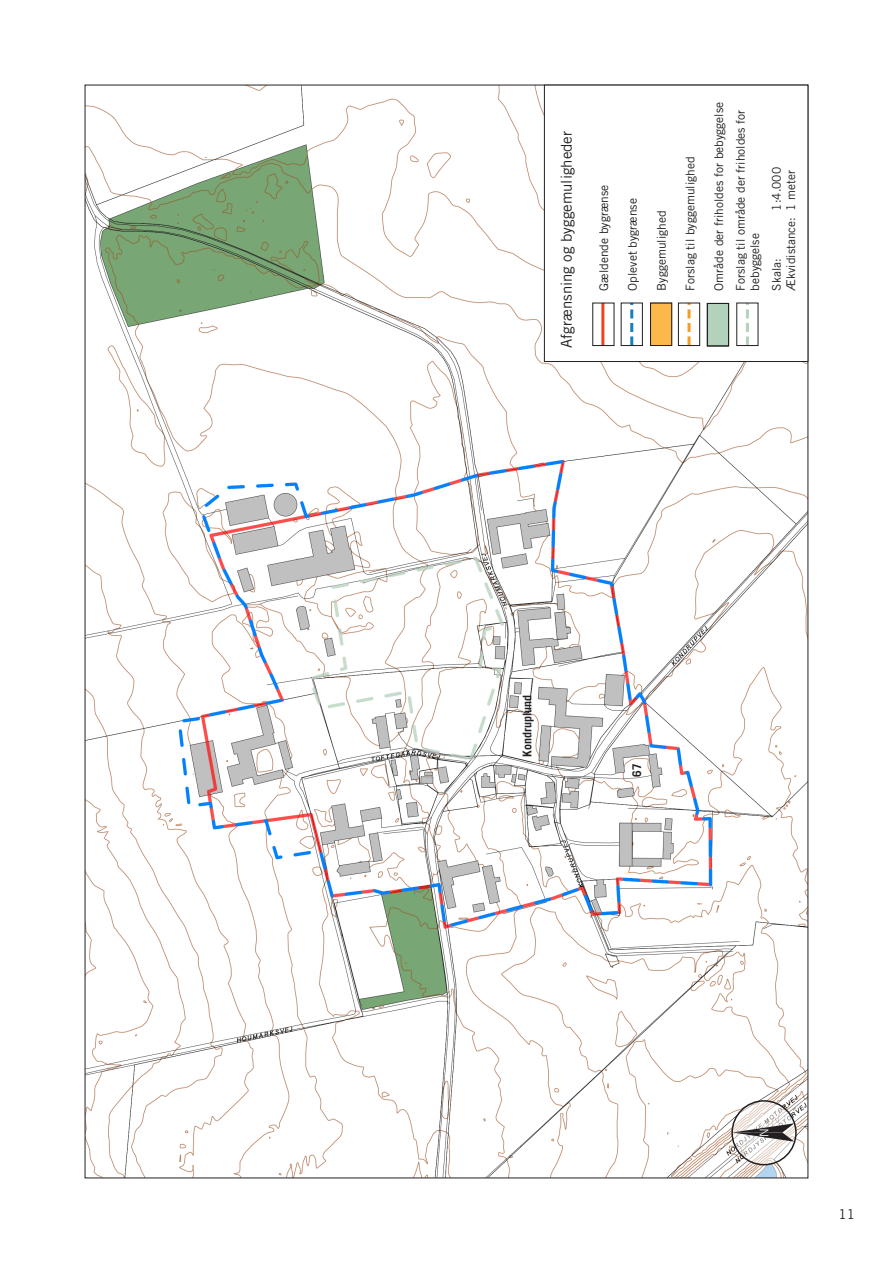
<style>
.page{position:relative;width:893px;height:1263px;background:#fff}
.page>*{position:absolute;margin:0;border:0;box-sizing:border-box;transform-origin:0 0}
.t1{font:15px "Trade Gothic LT Std";color:#231f20}
.t2{font:13.5px "Trade Gothic LT Std";color:#231f20}
.t3{font:12px/21.6px "Trade Gothic LT Std";color:#231f20}
.t4{font:12px "Trade Gothic LT Std";color:#211e1e}
.Kort_8{font:700 12px "Trade Gothic LT Std";color:#231f20}
.t5{font:300 12px "Trade Gothic LT Std";color:#fff}
</style>
<div class="page">
<img style="left:87px;top:87px;width:719px;height:1089px">
<svg style="left:732px;top:1101px;width:64px;height:64px"></svg>
<div style="left:731px;top:1100px;width:66px;height:65px;border:2px solid #231f20;border-radius:50%"></div>
<svg style="left:732px;top:1123px;width:62px;height:19px"></svg>
<div style="left:544px;top:85px;width:264px;height:276px;background:#fff"></div>
<div style="left:544px;top:85px;width:264px;height:277px;border:1px solid #231f20"></div>
<svg style="left:746px;top:309px;width:3px;height:35px"></svg>
<svg style="left:687px;top:309px;width:3px;height:35px"></svg>
<svg style="left:630px;top:309px;width:3px;height:35px"></svg>
<hr style="left:601px;top:303px;width:3px;height:42px;background:#ef4222">
<div style="left:707px;top:303px;width:22px;height:43px;background:#b3d2bb"></div>
<div style="left:678px;top:303px;width:22px;height:43px;border:1px solid #231f20"></div>
<div style="left:650px;top:303px;width:22px;height:42px;background:#fcb84a"></div>
<div style="left:707px;top:303px;width:22px;height:43px;border:1px solid #231f20"></div>
<div style="left:650px;top:303px;width:22px;height:43px;border:1px solid #231f20"></div>
<p class="t1" style="left:557px;top:348px;width:218px;rotate:-90deg">Afgrænsning og byggemuligheder</p>
<p class="t4" style="left:596px;top:291px;width:107px;rotate:-90deg">Gældende bygrænse</p>
<p class="t3" style="left:622px;top:291px;width:94px;rotate:-90deg">Oplevet bygrænse</p>
<p class="t3" style="left:650px;top:291px;width:82px;rotate:-90deg">Byggemulighed</p>
<p class="t3" style="left:679px;top:291px;width:136px;rotate:-90deg">Forslag til byggemulighed</p>
<p class="t3" style="left:708px;top:291px;width:190px;rotate:-90deg">Område der friholdes for bebyggelse<br>Forslag til område der friholdes for</p>
<p class="t3" style="left:769px;top:291px;width:125px;line-height:14.4px;text-align:right;rotate:-90deg">1:4.000<br>Ækvidistance: 1 meter</p>
<p class="t3" style="left:744px;top:291px;width:59px;rotate:-90deg">bebyggelse<br>Skala:</p>
<p class="Kort_8" style="left:520px;top:757px;width:64px;rotate:-90deg">Kondruplund</p>
<p class="Kort_8" style="left:629px;top:777px;width:15px;rotate:-90deg">67</p>
<p class="t5" style="left:757px;top:1137px;width:10px;rotate:-90deg">N</p>
<p class="t2" style="left:839px;top:1206px;width:18px">11</p>
</div>
